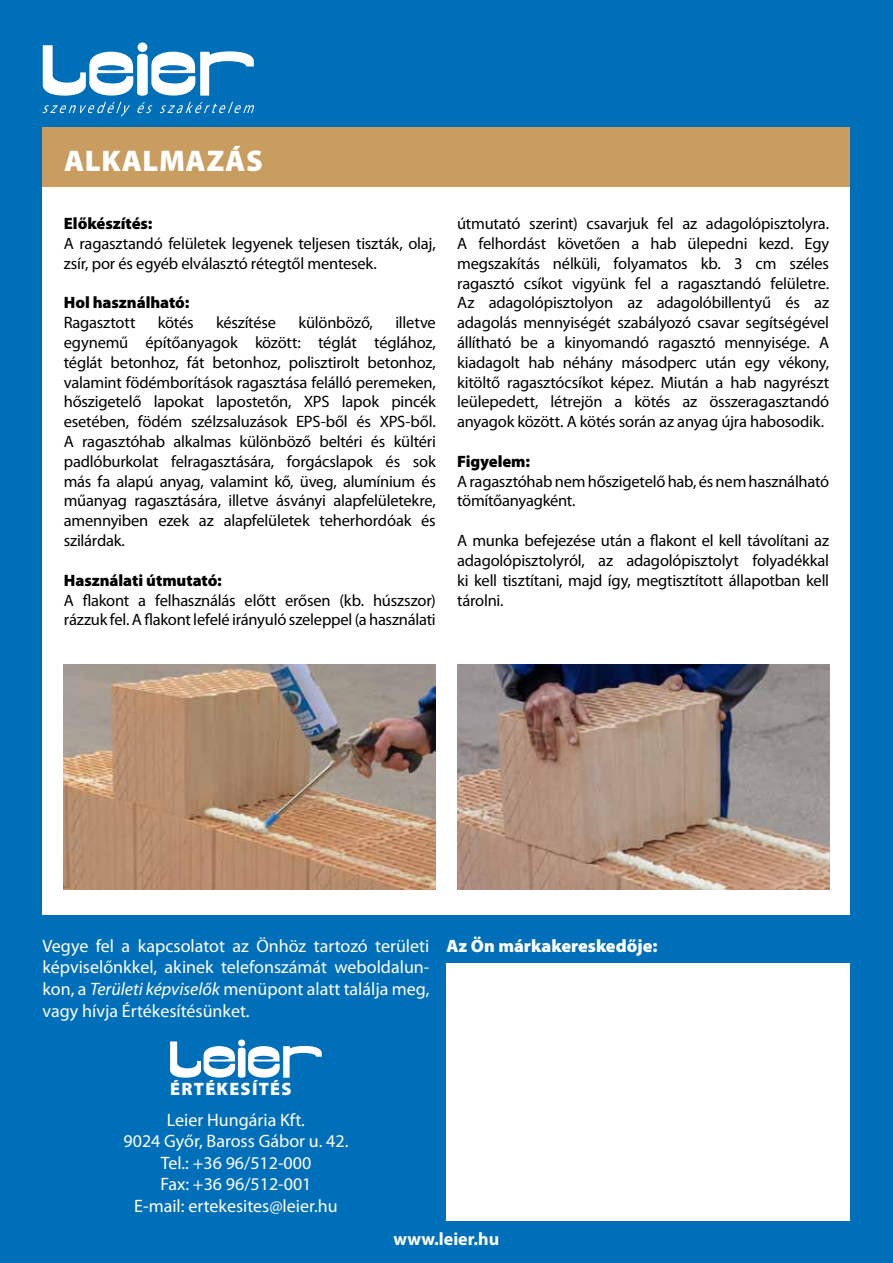
<style>
.page{position:relative;width:893px;height:1263px;background:#006fba}
.page>*{position:absolute;margin:0;border:0;box-sizing:border-box;transform-origin:0 0}
.t1{font:900 30px "Myriad Pro";letter-spacing:.025em;color:#fff}
.t2{font:18px/21.6px "Myriad Pro";color:#fff;text-align:center}
.t3{font:900 18px "Myriad Pro";color:#fff}
.t4{font:700 18px "Myriad Pro";color:#fff}
.t5{font:16.5px/19.8px "Myriad Pro";letter-spacing:-.015em;color:#000}
.t6{font:900 16.5px "Myriad Pro";letter-spacing:-.005em;color:#000}
.s1{font-style:italic}
</style>
<div class="page">
<div style="left:43px;top:128px;width:807px;height:787px;background:#fff"></div>
<svg style="left:43px;top:43px;width:211px;height:53px"></svg>
<svg style="left:43px;top:102px;width:87px;height:14px"></svg>
<svg style="left:137px;top:102px;width:15px;height:11px"></svg>
<svg style="left:160px;top:102px;width:95px;height:11px"></svg>
<img style="left:64px;top:664px;width:372px;height:225px">
<img style="left:457px;top:664px;width:372px;height:225px">
<div style="left:43px;top:127px;width:807px;height:60px;background:#c99c5f"></div>
<div style="left:446px;top:963px;width:404px;height:257px;background:#fff"></div>
<svg style="left:170px;top:1039px;width:152px;height:39px"></svg>
<h1 class="t1" style="left:64px;top:144px;width:20px">Alk</h1>
<h1 class="t1" style="left:122px;top:144px;width:143px">almazás</h1>
<p class="t6" style="left:64px;top:214px;width:90px">Előkészítés:</p>
<p class="t5" style="left:64px;top:233px;width:373px">A ragasztandó felületek legyenek teljesen tiszták, olaj, zsír, por és egyéb elválasztó rétegtől mentesek.</p>
<p class="t6" style="left:64px;top:293px;width:127px">Hol használható:</p>
<p class="t5" style="left:64px;top:313px;width:73px">Ragasztott</p>
<p class="t5" style="left:158px;top:313px;width:37px">kötés</p>
<p class="t5" style="left:216px;top:313px;width:61px">készítése</p>
<p class="t5" style="left:298px;top:313px;width:76px">különböző,</p>
<p class="t5" style="left:64px;top:313px;width:374px;text-align:justify;text-indent:332px">illetve egynemű építőanyagok között: téglát téglához, téglát betonhoz, fát betonhoz, polisztirolt betonhoz, valamint födémborítások ragasztása felálló peremeken, hőszigetelő lapokat lapostetőn, XPS lapok pincék esetében, födém szélzsaluzások EPS-ből és XPS-ből.<br>A ragasztóhab alkalmas különböző beltéri és kültéri padlóburkolat felragasztására, forgácslapok és sok más fa alapú anyag, valamint kő, üveg, alumínium és műanyag ragasztására, illetve ásványi alapfelületekre, amennyiben ezek az alapfelületek teherhordóak és szilárdak.</p>
<p class="t6" style="left:64px;top:571px;width:160px">Használati útmutató:</p>
<p class="t5" style="left:64px;top:590px;width:374px">A flakont a felhasználás előtt erősen (kb. húszszor) rázzuk fel. A flakont lefelé irányuló szeleppel (a használati</p>
<p class="t5" style="left:457px;top:214px;width:374px;text-align:justify">útmutató szerint) csavarjuk fel az adagolópisztolyra.<br>A felhordást követően a hab ülepedni kezd. Egy megszakítás nélküli, folyamatos kb. 3 cm széles ragasztó csíkot vigyünk fel a ragasztandó felületre.<br>Az adagolópisztolyon az adagolóbillentyű és az adagolás mennyiségét szabályozó csavar segítségével állítható be a kinyomandó ragasztó mennyisége. A kiadagolt hab néhány másodperc után egy vékony, kitöltő ragasztócsíkot képez. Miután a hab nagyrészt leülepedett, létrejön a kötés az összeragasztandó anyagok között. A kötés során az anyag újra habosodik.</p>
<p class="t6" style="left:457px;top:452px;width:75px">Figyelem:</p>
<p class="t5" style="left:457px;top:471px;width:374px">A ragasztóhab nem hőszigetelő hab, és nem használható tömítőanyagként.</p>
<p class="t5" style="left:457px;top:530px;width:374px;text-align:justify">A munka befejezése után a flakont el kell távolítani az adagolópisztolyról, az adagolópisztolyt folyadékkal ki kell tisztítani, majd így, megtisztított állapotban kell tárolni.</p>
<p class="t2" style="left:43px;top:935px;width:388px;text-align:justify">Vegye fel a kapcsolatot az Önhöz tartozó területi képviselőnkkel, akinek telefonszámát weboldalun&shy;kon, a <span class="s1">Területi képviselők</span> menüpont alatt találja meg, vagy hívja Értékesítésünket.</p>
<p class="t3" style="left:446px;top:935px;width:213px">Az Ön márkakereskedője:</p>
<p class="t3" style="left:170px;top:1078px;width:47px">Értéke</p>
<p class="t3" style="left:241px;top:1078px;width:52px">sítés</p>
<p class="t2" style="left:124px;top:1108px;width:226px">Leier Hungária Kft.<br>9024 Győr, Baross Gábor u. 42.<br>Tel.: +36 96/512-000<br>Fax: +36 96/512-001<br>E-mail: ertekesites@leier.hu</p>
<p class="t4" style="left:393px;top:1227px;width:107px">www.leier.hu</p>
</div>
